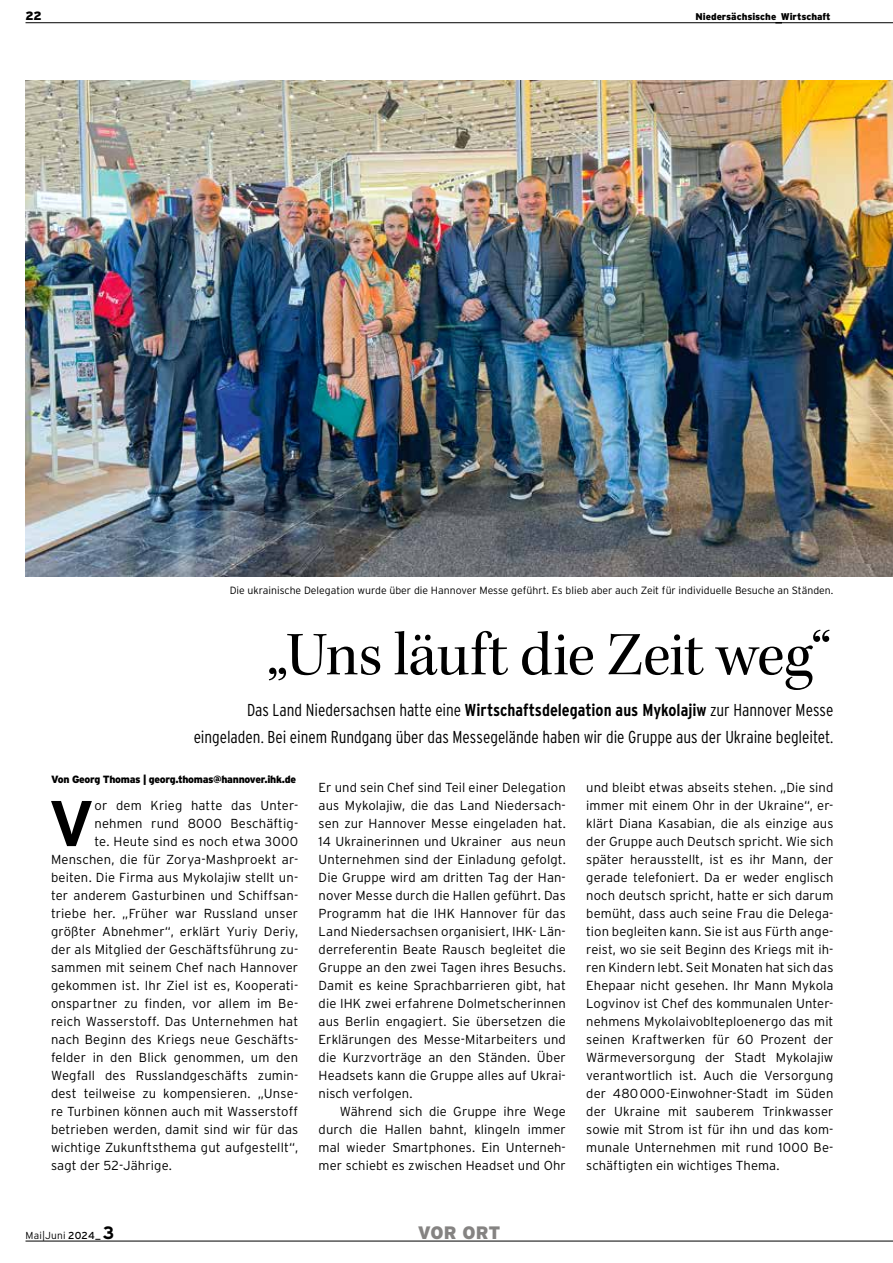
<style>
.page{position:relative;width:893px;height:1263px;background:#fff}
.page>*{position:absolute;margin:0;border:0;box-sizing:border-box;transform-origin:0 0}
.t1{font:700 64.5px "Interstate";color:#000}
.t2{font:63px "Kepler Std Subh";letter-spacing:-.01em;color:#000}
.t3{font:900 18px "Interstate";letter-spacing:-.005em;color:#858382}
.t4{font:300 condensed 17.25px/27px "Interstate";color:#000;text-align:right}
.t5{font:300 13.05px/18px "Interstate";letter-spacing:.01em;color:#000;text-align:justify}
.t6{font:900 12px "Interstate";color:#000}
.t7{font:300 10.5px "Interstate";color:#000}
.t8{font:900 10.5px "Interstate";letter-spacing:-.03em;color:#000}
.t9{font:300 10.2px "Interstate";letter-spacing:.02em;color:#000}
.t10{font:900 9.75px "Interstate";letter-spacing:-.005em;color:#000}
.s1{font-weight:700}
.s2{font-weight:400}
.s3{font-weight:700;font-size:17.85px}
</style>
<div class="page">
<img style="left:26px;top:81px;width:867px;height:495px">
<hr style="left:26px;top:1241px;width:867px;height:1px;background:#000">
<hr style="left:26px;top:22px;width:867px;height:1px;background:#000">
<p class="t6" style="left:26px;top:9px;width:18px">22</p>
<p class="t10" style="left:695px;top:11px;width:137px">Niedersächsische Wirtschaft</p>
<p class="t7" style="left:230px;top:584px;width:605px">Die ukrainische Delegation wurde über die Hannover Messe geführt. Es blieb aber auch Zeit für individuelle Besuche an Ständen.</p>
<h2 class="t2" style="left:267px;top:619px;width:566px">„Uns läuft die Zeit weg“</h2>
<h3 class="t4" style="left:194px;top:697px;width:641px">Das Land Niedersachsen hatte eine <span class="s1">Wirtschaftsdelegation aus Mykolajiw</span> zur Hannover Messe eingeladen. Bei einem Rundgang über das Messegelände haben wir die Gruppe aus der Ukraine begleitet.</h3>
<p class="t8" style="left:51px;top:773px;width:247px">Von Georg Thomas | georg.thomas@hannover.ihk.de</p>
<h1 class="t1" style="left:48px;top:784px;width:48px">V</h1>
<p class="t5" style="left:94px;top:796px;width:205px">or dem Krieg hatte das Unter-</p>
<p class="t5" style="left:94px;top:814px;width:205px">nehmen rund 8000 Beschäftig-</p>
<p class="t5" style="left:94px;top:832px;width:205px">te. Heute sind es noch etwa 3000</p>
<p class="t5" style="left:51px;top:850px;width:249px">Menschen, die für Zorya-Mashproekt ar-</p>
<p class="t5" style="left:51px;top:868px;width:249px">beiten. Die Firma aus Mykolajiw stellt un-</p>
<p class="t5" style="left:51px;top:886px;width:249px">ter anderem Gasturbinen und Schiffsan-</p>
<p class="t5" style="left:51px;top:904px;width:249px">triebe her. „Früher war Russland unser</p>
<p class="t5" style="left:51px;top:922px;width:249px">größter Abnehmer“, erklärt Yuriy Deriy,</p>
<p class="t5" style="left:51px;top:940px;width:249px">der als Mitglied der Geschäftsführung zu-</p>
<p class="t5" style="left:51px;top:958px;width:249px">sammen mit seinem Chef nach Hannover</p>
<p class="t5" style="left:51px;top:976px;width:249px">gekommen ist. Ihr Ziel ist es, Kooperati-</p>
<p class="t5" style="left:51px;top:994px;width:249px">onspartner zu finden, vor allem im Be-</p>
<p class="t5" style="left:51px;top:1012px;width:249px">reich Wasserstoff. Das Unternehmen hat</p>
<p class="t5" style="left:51px;top:1030px;width:249px">nach Beginn des Kriegs neue Geschäfts-</p>
<p class="t5" style="left:51px;top:1048px;width:249px">felder in den Blick genommen, um den</p>
<p class="t5" style="left:51px;top:1066px;width:249px">Wegfall des Russlandgeschäfts zumin-</p>
<p class="t5" style="left:51px;top:1084px;width:249px">dest teilweise zu kompensieren. „Unse-</p>
<p class="t5" style="left:51px;top:1102px;width:249px">re Turbinen können auch mit Wasserstoff</p>
<p class="t5" style="left:51px;top:1120px;width:249px">betrieben werden, damit sind wir für das</p>
<p class="t5" style="left:51px;top:1138px;width:249px">wichtige Zukunftsthema gut aufgestellt“,</p>
<p class="t5" style="left:51px;top:1156px;width:123px">sagt der 52-Jährige.</p>
<p class="t5" style="left:319px;top:778px;width:249px">Er und sein Chef sind Teil einer Delegation aus Mykolajiw, die das Land Niedersach&shy;sen zur Hannover Messe eingeladen hat.<br>14 Ukrainerinnen und Ukrainer aus neun Unternehmen sind der Einladung gefolgt.<br>Die Gruppe wird am dritten Tag der Han&shy;nover Messe durch die Hallen geführt. Das Programm hat die IHK Hannover für das Land Niedersachsen organisiert, IHK- Län&shy;derreferentin Beate Rausch begleitet die Gruppe an den zwei Tagen ihres Besuchs.<br>Damit es keine Sprachbarrieren gibt, hat die IHK zwei erfahrene Dolmetscherinnen aus Berlin engagiert. Sie übersetzen die Erklärungen des Messe-Mitarbeiters und die Kurzvorträge an den Ständen. Über Headsets kann die Gruppe alles auf Ukrai&shy;nisch verfolgen.</p>
<p class="t5" style="left:319px;top:1102px;width:249px;text-indent:21px">Während sich die Gruppe ihre Wege durch die Hallen bahnt, klingeln immer mal wieder Smartphones. Ein Unterneh&shy;mer schiebt es zwischen Headset und Ohr</p>
<p class="t9" style="left:26px;top:1229px;width:90px">Mai|Juni <span class="s2">2024_</span> <span class="s3">3</span></p>
<h3 class="t3" style="left:418px;top:1221px;width:84px">VOR ORT</h3>
<p class="t5" style="left:586px;top:778px;width:249px">und bleibt etwas abseits stehen. „Die sind immer mit einem Ohr in der Ukraine“, er&shy;klärt Diana Kasabian, die als einzige aus der Gruppe auch Deutsch spricht. Wie sich später herausstellt, ist es ihr Mann, der gerade telefoniert. Da er weder englisch noch deutsch spricht, hatte er sich darum bemüht, dass auch seine Frau die Delega&shy;tion begleiten kann. Sie ist aus Fürth ange&shy;reist, wo sie seit Beginn des Kriegs mit ih&shy;ren Kindern lebt. Seit Monaten hat sich das Ehepaar nicht gesehen. Ihr Mann Mykola Logvinov ist Chef des kommunalen Unter&shy;nehmens Mykolaivoblteploenergo das mit seinen Kraftwerken für 60 Prozent der Wärmeversorgung der Stadt Mykolajiw verantwortlich ist. Auch die Versorgung der 480000-Einwohner-Stadt im Süden der Ukraine mit sauberem Trinkwasser sowie mit Strom ist für ihn und das kom&shy;munale Unternehmen mit rund 1000 Be&shy;schäftigten ein wichtiges Thema.</p>
</div>
